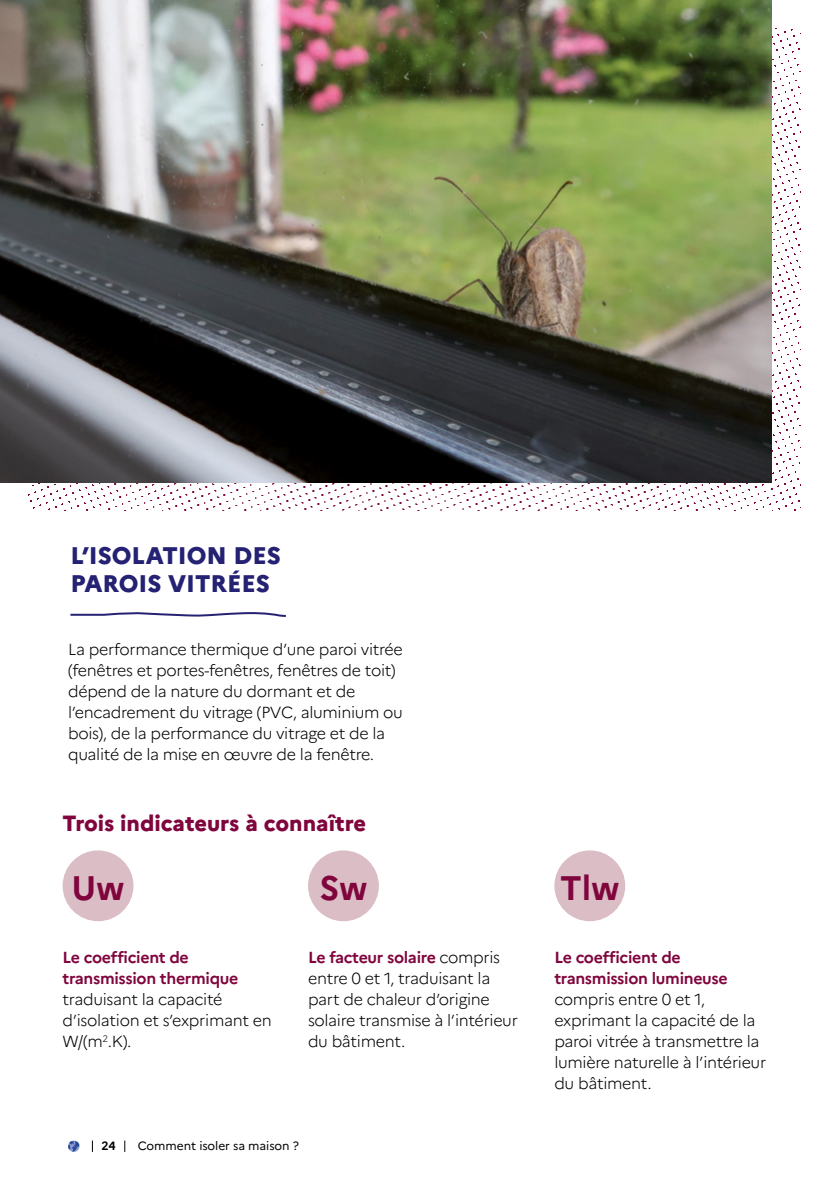
<style>
.page{position:relative;width:840px;height:1191px;background:#fff}
.page>*{position:absolute;margin:0;border:0;box-sizing:border-box;transform-origin:0 0}
.t1{font:700 34px "Marianne";letter-spacing:-.005em;color:#80053d}
.t2{font:800 24px/28px "Marianne";color:#252173}
.t3{font:800 22px "Marianne";color:#80053d}
.t4{font:300 16px/21px "Marianne";letter-spacing:-.02em;color:#000}
.t5{font:700 16px/21px "Marianne";letter-spacing:-.02em;color:#80053d}
.t6{font:12px "Marianne";letter-spacing:-.005em;color:#000}
.t7{font:700 12px "Marianne";color:#000}
.s1{font-weight:700;color:#80053d}
</style>
<div class="page">
<img style="left:28px;top:28px;width:772px;height:482px">
<img style="left:0;top:0;width:771px;height:482px">
<svg style="left:70px;top:612px;width:216px;height:5px"></svg>
<svg style="left:68px;top:1140px;width:11px;height:11px"></svg>
<div style="left:63px;top:850px;width:70px;height:71px;background:#dbbdc6;border-radius:50%"></div>
<div style="left:308px;top:850px;width:70px;height:71px;background:#dbbdc6;border-radius:50%"></div>
<div style="left:554px;top:850px;width:71px;height:71px;background:#dbbdc6;border-radius:50%"></div>
<h2 class="t2" style="left:70px;top:539px;width:212px">L’ISOLATION DES<br>PAROIS VITRÉES</h2>
<p class="t4" style="left:68px;top:637px;width:336px">La performance thermique d’une paroi vitrée (fenêtres et portes-fenêtres, fenêtres de toit) dépend de la nature du dormant et de l’encadrement du vitrage (PVC, aluminium ou bois), de la performance du vitrage et de la qualité de la mise en œuvre de la fenêtre.</p>
<h3 class="t3" style="left:62px;top:805px;width:305px">Trois indicateurs à connaître</h3>
<h1 class="t1" style="left:71px;top:861px;width:55px">Uw</h1>
<h1 class="t1" style="left:319px;top:861px;width:50px">Sw</h1>
<h1 class="t1" style="left:559px;top:861px;width:61px">Tlw</h1>
<p class="t5" style="left:62px;top:945px;width:177px">Le coefficient de transmission thermique</p>
<p class="t4" style="left:62px;top:987px;width:211px">traduisant la capacité d’isolation et s’exprimant en<br>W/(m<sup>2</sup>.K).</p>
<p class="t4" style="left:308px;top:945px;width:211px"><span class="s1">Le facteur solaire</span> compris entre 0 et 1, traduisant la part de chaleur d’origine solaire transmise à l’intérieur du bâtiment.</p>
<p class="t5" style="left:554px;top:945px;width:175px">Le coefficient de transmission lumineuse</p>
<p class="t4" style="left:554px;top:987px;width:213px">compris entre 0 et 1, exprimant la capacité de la paroi vitrée à transmettre la lumière naturelle à l’intérieur du bâtiment.</p>
<p class="t7" style="left:101px;top:1136px;width:16px">24</p>
<p class="t6" style="left:138px;top:1136px;width:162px">Comment isoler sa maison ?</p>
</div>
